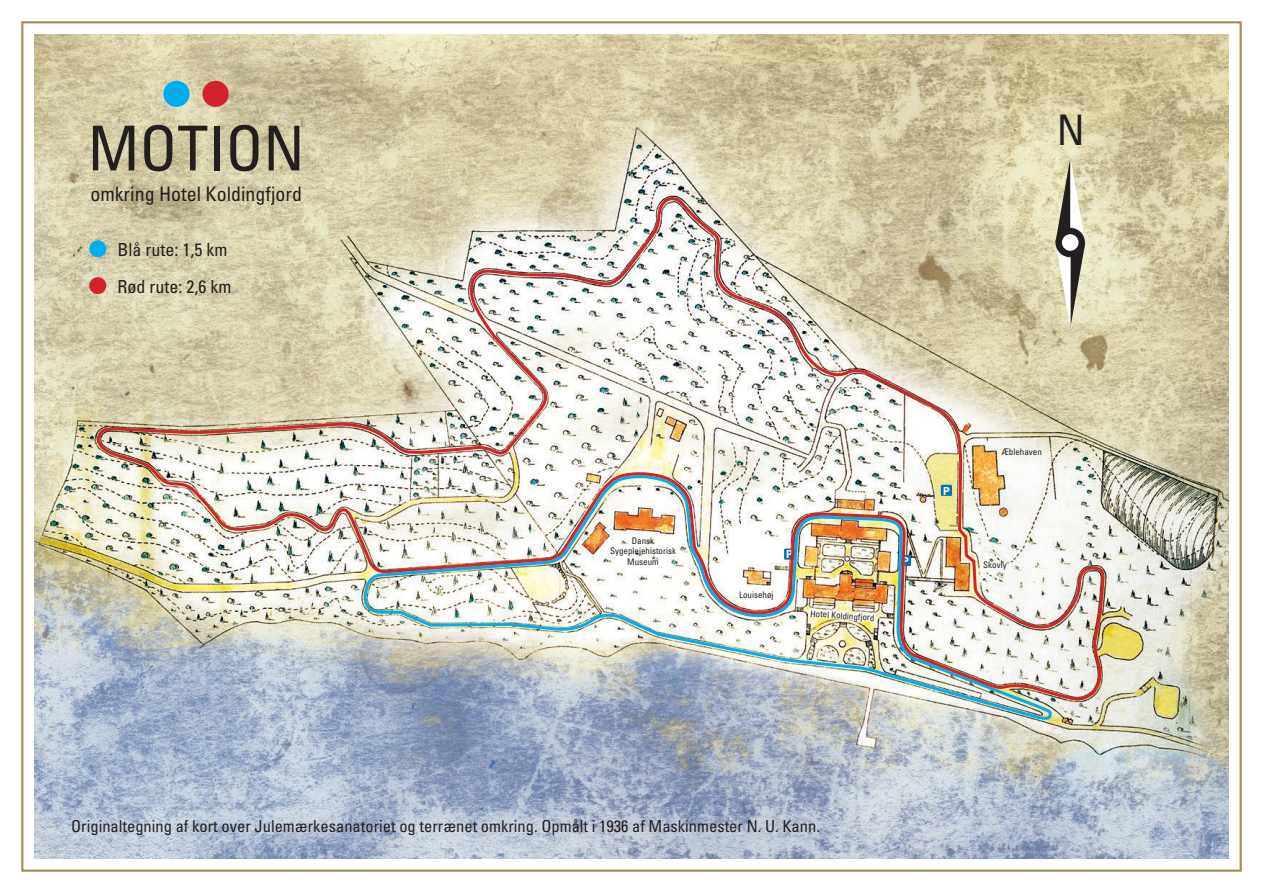
<style>
.page{position:relative;width:1263px;height:893px;background:#fff}
.page>*{position:absolute;margin:0;border:0;box-sizing:border-box;transform-origin:0 0}
.t1{font:condensed 61.95px "Univers";color:#231f20}
.t2{font:condensed 42px "Univers";color:#231f20}
.t3{font:condensed 19.95px "Univers";color:#231f20}
.t4{font:condensed 18px "Univers";color:#231f20}
.t5{font:condensed 16.5px "Univers";color:#231f20}
.t6{font:700 11.1px "Univers";color:#fff}
.t7{font:condensed 9px "Univers";color:#231f20}
</style>
<div class="page">
<img style="left:34px;top:34px;width:1195px;height:825px">
<div style="left:89px;top:240px;width:17px;height:17px;background:#00aeef;border-radius:50%"></div>
<div style="left:89px;top:277px;width:17px;height:17px;background:#d1232a;border-radius:50%"></div>
<svg style="left:358px;top:702px;width:697px;height:102px;background:#a7b2c2"></svg>
<img style="left:97px;top:21px;width:1011px;height:681px">
<p class="t1" style="left:88px;top:109px;width:218px">MOTION</p>
<p class="t3" style="left:90px;top:181px;width:213px">omkring Hotel Koldingfjord</p>
<p class="t4" style="left:117px;top:238px;width:111px">Blå rute: 1,5 km</p>
<p class="t4" style="left:117px;top:275px;width:115px">Rød rute: 2,6 km</p>
<p class="t2" style="left:1057px;top:103px;width:30px">N</p>
<p class="t7" style="left:632px;top:535px;width:24px">Dansk</p>
<p class="t7" style="left:610px;top:545px;width:67px">Sygeplejehistorisk</p>
<p class="t7" style="left:627px;top:556px;width:33px">Museum</p>
<p class="t7" style="left:739px;top:589px;width:36px">Louisehøj</p>
<p class="t6" style="left:786px;top:548px;width:8px">P</p>
<p class="t7" style="left:811px;top:608px;width:66px;rotate:4deg">Hotel Koldingfjord</p>
<p class="t6" style="left:902px;top:554px;width:8px">P</p>
<p class="t6" style="left:943px;top:484px;width:8px">P</p>
<p class="t7" style="left:1001px;top:446px;width:42px">Æblehaven</p>
<p class="t7" style="left:983px;top:560px;width:25px">Skovly</p>
<p class="t5" style="left:71px;top:815px;width:750px">Originaltegning af kort over Julemærkesanatoriet og terrænet omkring. Opmålt i 1936 af Maskinmester N. U. Kann.</p>
</div>
